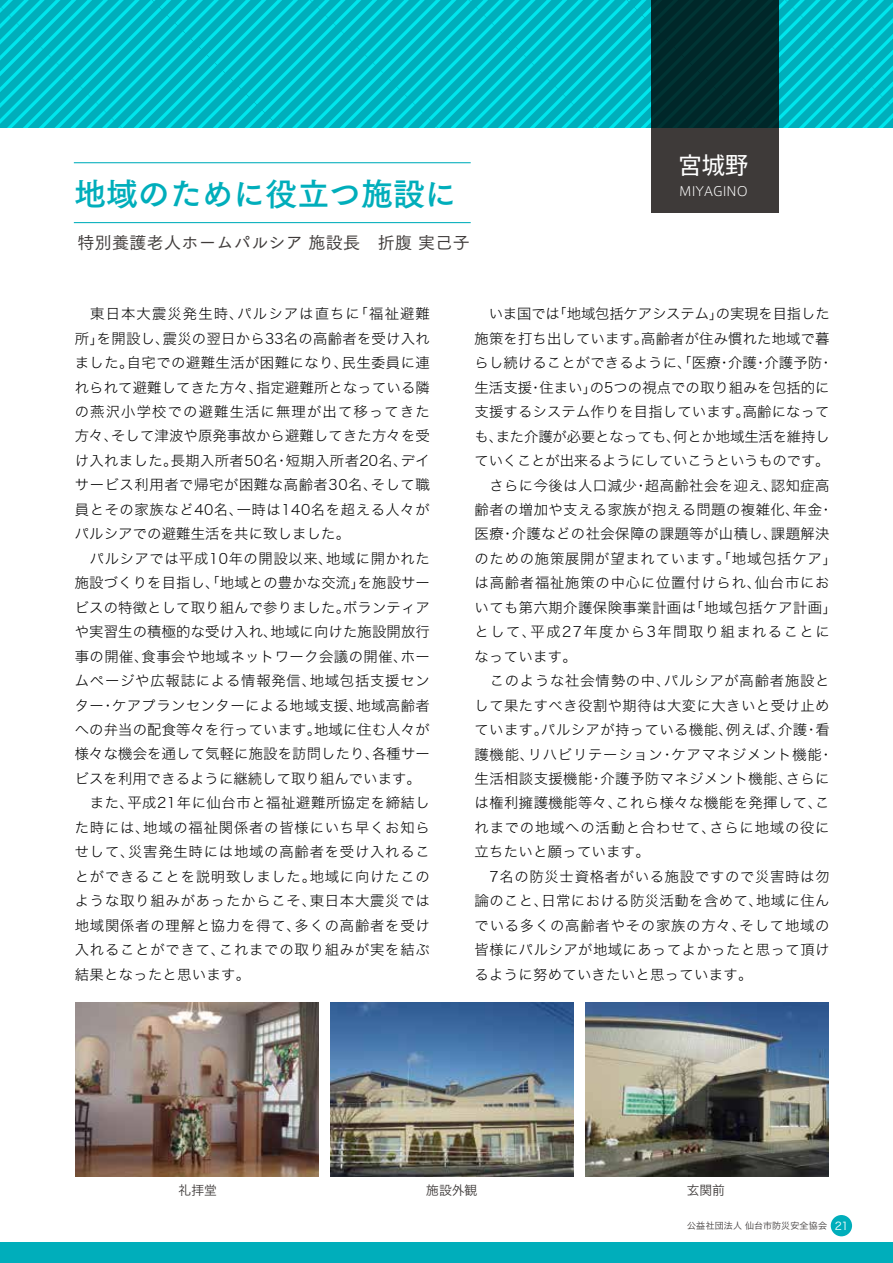
<style>
.page{position:relative;width:893px;height:1263px;background:#fff}
.page>*{position:absolute;margin:0;border:0;box-sizing:border-box;transform-origin:0 0}
.t1{font:31.95px "Tsuku Go CID B";color:#00aebb}
.t2{font:23.4px "Axis Std";color:#fff}
.t3{font:16.95px "Tsuku Go CID M";letter-spacing:.02em;color:#3e3a39}
.t4{font:14.4px/24.5px "Hira Kaku DS W2";letter-spacing:.03em;color:#000}
.t5{font:12.75px "Hira Kaku DS W3";color:#3e3a39}
.t6{font:300 12.75px "Axis Std";color:#fff}
.t7{font:9px "Hira Kaku DS W3";letter-spacing:.015em;color:#3f3b3a}
.s1{font-size:10.8px;color:#fff}
</style>
<div class="page">
<svg style="left:0;top:0;width:893px;height:128px;background:#00bdc9"></svg>
<div style="left:0;top:1242px;width:893px;height:21px;background:#00aebb"></div>
<svg style="left:651px;top:0;width:128px;height:213px;background:#183031"></svg>
<img style="left:76px;top:1002px;width:242px;height:175px">
<img style="left:331px;top:1002px;width:242px;height:175px">
<img style="left:586px;top:1002px;width:242px;height:175px">
<hr style="left:74px;top:222px;width:397px;height:1px;background:#00aebb">
<hr style="left:74px;top:162px;width:397px;height:1px;background:#00aebb">
<div style="left:831px;top:1215px;width:21px;height:21px;background:#00aebb;border-radius:50%"></div>
<h1 class="t1" style="left:74px;top:173px;width:384px">地域のために役立つ施設に</h1>
<p class="t3" style="left:78px;top:232px;width:394px">特別養護老人ホームパルシア 施設長　折腹 実己子</p>
<h2 class="t2" style="left:678px;top:148px;width:72px">宮城野</h2>
<p class="t6" style="left:679px;top:182px;width:70px">MIYAGINO</p>
<p class="t4" style="left:75px;top:302px;width:357px">　東日本大震災発生時、パルシアは直ちに「福祉避難所」を開設し、震災の翌日から33名の高齢者を受け入れました。自宅での避難生活が困難になり、民生委員に連れられて避難してきた方々、指定避難所となっている隣の燕沢小学校での避難生活に無理が出て移ってきた方々、そして津波や原発事故から避難してきた方々を受け入れました。長期入所者50名・短期入所者20名、デイサービス利用者で帰宅が困難な高齢者30名、そして職員とその家族など40名、一時は140名を超える人々がパルシアでの避難生活を共に致しました。<br>　パルシアでは平成10年の開設以来、地域に開かれた施設づくりを目指し、「地域との豊かな交流」を施設サービスの特徴として取り組んで参りました。ボランティアや実習生の積極的な受け入れ、地域に向けた施設開放行事の開催、食事会や地域ネットワーク会議の開催、ホームページや広報誌による情報発信、地域包括支援センター・ケアプランセンターによる地域支援、地域高齢者への弁当の配食等々を行っています。地域に住む人々が様々な機会を通して気軽に施設を訪問したり、各種サービスを利用できるように継続して取り組んでいます。　また、平成21年に仙台市と福祉避難所協定を締結した時には、地域の福祉関係者の皆様にいち早くお知らせして、災害発生時には地域の高齢者を受け入れることができることを説明致しました。地域に向けたこのような取り組みがあったからこそ、東日本大震災では地域関係者の理解と協力を得て、多くの高齢者を受け入れることができて、これまでの取り組みが実を結ぶ結果となったと思います。</p>
<p class="t4" style="left:474px;top:302px;width:364px">　いま国では「地域包括ケアシステム」の実現を目指した施策を打ち出しています。高齢者が住み慣れた地域で暮らし続けることができるように、「医療・介護・介護予防・生活支援・住まい」の5つの視点での取り組みを包括的に支援するシステム作りを目指しています。高齢になっても、また介護が必要となっても、何とか地域生活を維持していくことが出来るようにしていこうというものです。　さらに今後は人口減少・超高齢社会を迎え、認知症高齢者の増加や支える家族が抱える問題の複雑化、年金・医療・介護などの社会保障の課題等が山積し、課題解決のための施策展開が望まれています。「地域包括ケア」は高齢者福祉施策の中心に位置付けられ、仙台市においても第六期介護保険事業計画は「地域包括ケア計画」として、平成27年度から3年間取り組まれることになっています。<br>　このような社会情勢の中、パルシアが高齢者施設として果たすべき役割や期待は大変に大きいと受け止めています。パルシアが持っている機能、例えば、介護・看護機能、リハビリテーション・ケアマネジメント機能・生活相談支援機能・介護予防マネジメント機能、さらには権利擁護機能等々、これら様々な機能を発揮して、これまでの地域への活動と合わせて、さらに地域の役に立ちたいと願っています。<br>　7名の防災士資格者がいる施設ですので災害時は勿論のこと、日常における防災活動を含めて、地域に住んでいる多くの高齢者やその家族の方々、そして地域の皆様にパルシアが地域にあってよかったと思って頂けるように努めていきたいと思っています。</p>
<p class="t5" style="left:179px;top:1182px;width:40px">礼拝堂</p>
<p class="t5" style="left:426px;top:1182px;width:53px">施設外観</p>
<p class="t5" style="left:687px;top:1182px;width:40px">玄関前</p>
<p class="t7" style="left:687px;top:1220px;width:163px">公益社団法人 仙台市防災安全協会 <span class="s1">21</span></p>
</div>
